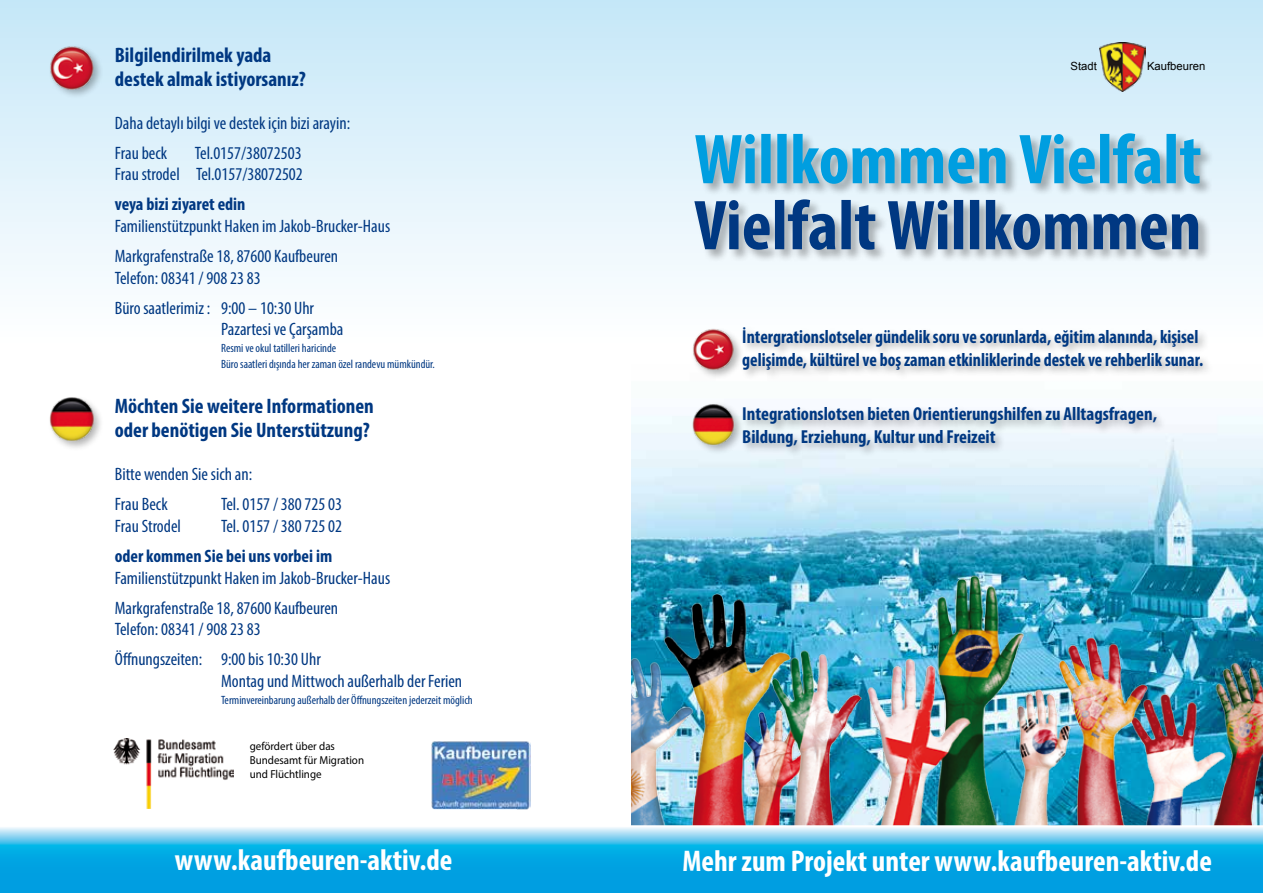
<style>
.page{position:relative;width:1263px;height:893px;background:#fff}
.page>*{position:absolute;margin:0;border:0;box-sizing:border-box;transform-origin:0 0}
.t1{font:700 condensed 30px "Myriad Pro";color:#fff}
.t2{font:700 condensed 21px/24px "Myriad Pro";color:#003882}
.t3{font:700 condensed 18.75px/22.5px "Myriad Pro";color:#003882;scale:.95 1}
.t4{font:700 condensed 18.75px/22.5px "Myriad Pro";color:#003882}
.t5{font:condensed 18px/30.2px "Myriad Pro";color:#003882}
.t6{font:700 condensed 18px "Myriad Pro";color:#003882}
.t7{font:condensed 12px/16.5px "Myriad Pro";color:#003882}
.t8{font:11.55px/14px "Myriad Pro";color:#000;scale:.95 1}
.t9{font:11.25px "Arial";color:#000}
</style>
<div class="page">
<div style="left:0;top:0;width:1263px;height:345px;background:linear-gradient(to bottom,#c5e7f8,#fff)"></div>
<img style="left:631px;top:416px;width:632px;height:103px">
<div style="left:694px;top:133px;width:520px;height:130px;background:#000;opacity:.3"></div>
<svg style="left:694px;top:199px;width:504px;height:51px;background:#6f8fb4"></svg>
<svg style="left:695px;top:133px;width:505px;height:51px;background:#6abcdf"></svg>
<img style="left:631px;top:519px;width:632px;height:306px">
<svg style="left:0;top:827px;width:1263px;height:66px;background:#27b1e6"></svg>
<img style="left:1100px;top:43px;width:45px;height:48px">
<div style="left:740px;top:325px;width:474px;height:56px;background:#000;opacity:.3"></div>
<div style="left:691px;top:326px;width:53px;height:54px;background:#000;opacity:.3"></div>
<img style="left:690px;top:325px;width:45px;height:47px">
<img style="left:113px;top:738px;width:121px;height:70px">
<img style="left:431px;top:741px;width:99px;height:69px">
<div style="left:48px;top:44px;width:57px;height:56px;background:#000;opacity:.3"></div>
<img style="left:48px;top:43px;width:48px;height:49px">
<div style="left:48px;top:395px;width:57px;height:56px;background:#000;opacity:.3"></div>
<img style="left:49px;top:396px;width:47px;height:45px">
<div style="left:741px;top:405px;width:426px;height:53px;background:#000;opacity:.3"></div>
<div style="left:690px;top:402px;width:54px;height:53px;background:#000;opacity:.3"></div>
<img style="left:692px;top:403px;width:43px;height:42px">
<p class="t2" style="left:115px;top:42px;width:193px">Bilgilendirilmek yada destek almak istiyorsanız?</p>
<p class="t5" style="left:115px;top:107px;width:237px">Daha detaylı bilgi ve destek için bizi arayin:<br>Frau beck</p>
<p class="t5" style="left:115px;top:142px;width:190px;line-height:21.6px;text-align:right">Tel.0157/38072503<br>Frau strodel Tel.0157/38072502</p>
<p class="t6" style="left:115px;top:193px;width:132px">veya bizi ziyaret edin</p>
<p class="t5" style="left:115px;top:211px;width:277px">Familienstützpunkt Haken im Jakob-Brucker-Haus<br>Markgrafenstraße 18, 87600 Kaufbeuren</p>
<p class="t5" style="left:115px;top:262px;width:201px">Telefon: 08341 / 908 23 83<br>Büro saatlerimiz : 9:00 – 10:30 Uhr</p>
<p class="t5" style="left:221px;top:314px;width:124px">Pazartesi ve Çarşamba</p>
<p class="t7" style="left:221px;top:339px;width:215px">Resmi ve okul tatilleri haricinde<br>Büro saatleri dışında her zaman özel randevu mümkündür.</p>
<p class="t2" style="left:115px;top:394px;width:260px">Möchten Sie weitere Informationen oder benötigen Sie Unterstützung?</p>
<p class="t5" style="left:115px;top:459px;width:139px">Bitte wenden Sie sich an:<br>Frau Beck</p>
<p class="t5" style="left:221px;top:489px;width:122px">Tel. 0157 / 380 725 03</p>
<p class="t5" style="left:115px;top:511px;width:68px">Frau Strodel</p>
<p class="t5" style="left:221px;top:511px;width:122px">Tel. 0157 / 380 725 02</p>
<p class="t6" style="left:115px;top:545px;width:219px">oder kommen Sie bei uns vorbei im</p>
<p class="t5" style="left:115px;top:562px;width:277px">Familienstützpunkt Haken im Jakob-Brucker-Haus<br>Markgrafenstraße 18, 87600 Kaufbeuren</p>
<p class="t5" style="left:115px;top:614px;width:207px">Telefon: 08341 / 908 23 83<br>Öffnungszeiten: 9:00 bis 10:30 Uhr</p>
<p class="t5" style="left:221px;top:666px;width:243px">Montag und Mittwoch außerhalb der Ferien</p>
<p class="t7" style="left:221px;top:691px;width:253px">Terminvereinbarung außerhalb der Öffnungszeiten jederzeit möglich</p>
<p class="t8" style="left:250px;top:739px;width:122px">gefördert über das<br>Bundesamt für Migration und Flüchtlinge</p>
<p class="t9" style="left:1070px;top:58px;width:28px">Stadt</p>
<p class="t9" style="left:1147px;top:58px;width:60px">Kaufbeuren</p>
<p class="t3" style="left:742px;top:325px;width:487px">İntergrationslotseler gündelik soru ve sorunlarda, eğitim alanında, kişisel gelişimde, kültürel ve boş zaman etkinliklerinde destek ve rehberlik sunar.</p>
<p class="t4" style="left:742px;top:403px;width:416px">Integrationslotsen bieten Orientierungshilfen zu Alltagsfragen,<br>Bildung, Erziehung, Kultur und Freizeit</p>
<h1 class="t1" style="left:175px;top:841px;width:279px">www.kaufbeuren-aktiv.de</h1>
<h1 class="t1" style="left:682px;top:842px;width:531px">Mehr zum Projekt unter www.kaufbeuren-aktiv.de</h1>
</div>
